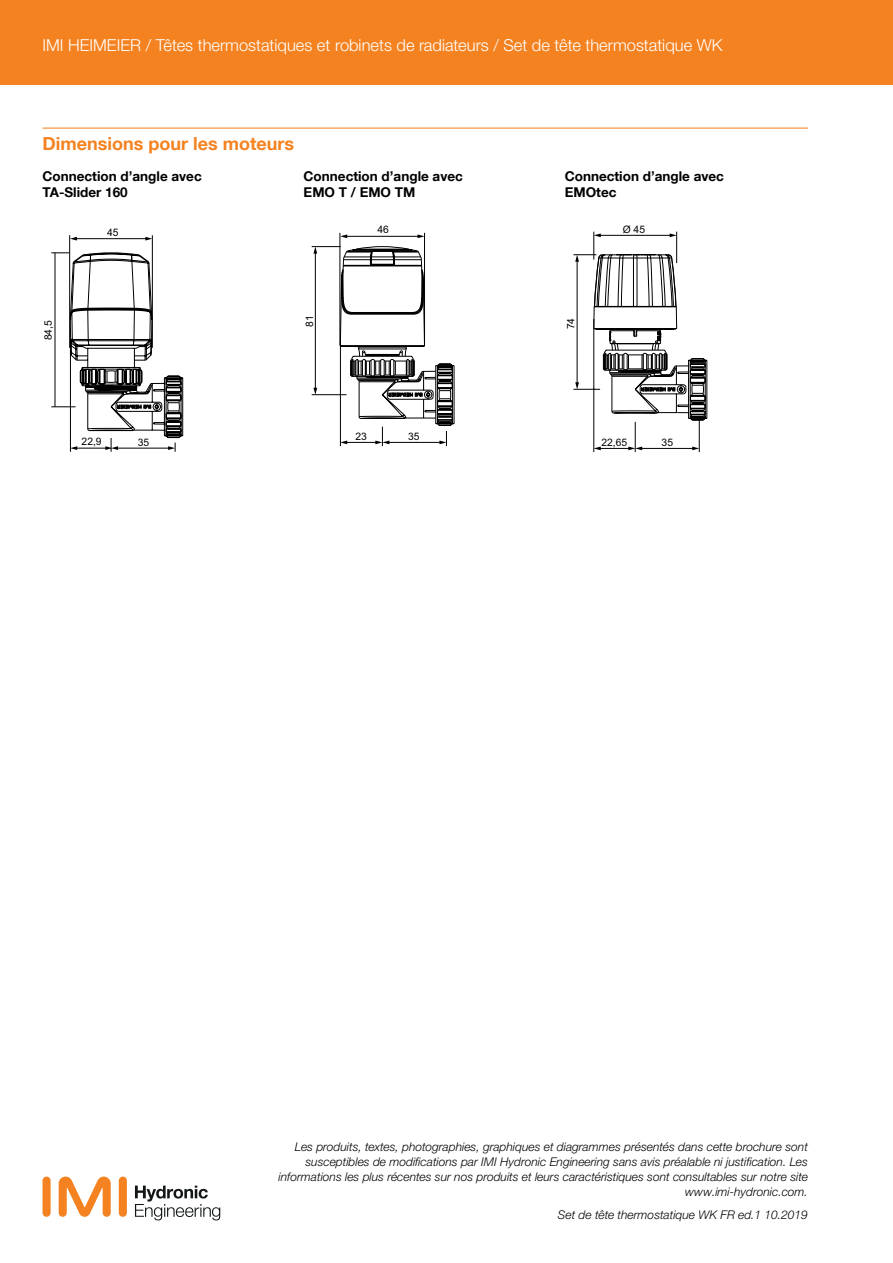
<style>
.page{position:relative;width:893px;height:1263px;background:#fff}
.page>*{position:absolute;margin:0;border:0;box-sizing:border-box;transform-origin:0 0}
.t1{font:700 18px "Helvetica Neue LT Com";color:#f58220}
.t2{font:300 16.5px "Helvetica Neue LTW1 G";color:#fff}
.t3{font:700 13.5px/16.5px "Helvetica Neue LT Com";color:#000}
.t4{font:italic 300 12px/15px "Helvetica Neue LTW1 G";color:#000;text-align:right}
.t5{font:10.35px "Arial";color:#000}
</style>
<div class="page">
<div style="left:119px;top:1176px;width:8px;height:41px;background:#f58220;border-radius:4px"></div>
<div style="left:43px;top:1176px;width:8px;height:41px;background:#f58220;border-radius:4px"></div>
<svg style="left:59px;top:1176px;width:52px;height:41px"></svg>
<svg style="left:135px;top:1185px;width:85px;height:35px"></svg>
<div style="left:0;top:0;width:893px;height:85px;background:#f58220"></div>
<hr style="left:43px;top:128px;width:765px;height:1px;background:#f58220">
<svg style="left:51px;top:235px;width:133px;height:217px"></svg>
<svg style="left:311px;top:232px;width:144px;height:215px"></svg>
<hr style="left:340px;top:343px;width:1px;height:103px;background:#000">
<svg style="left:573px;top:231px;width:135px;height:222px"></svg>
<h2 class="t2" style="left:43px;top:35px;width:681px">IMI HEIMEIER / Têtes thermostatiques et robinets de radiateurs / Set de tête thermostatique WK</h2>
<h1 class="t1" style="left:43px;top:132px;width:253px">Dimensions pour les moteurs</h1>
<p class="t3" style="left:43px;top:167px;width:161px">Connection d’angle avec<br>TA-Slider 160</p>
<p class="t3" style="left:304px;top:167px;width:161px">Connection d’angle avec<br>EMO T / EMO TM</p>
<p class="t3" style="left:565px;top:167px;width:161px">Connection d’angle avec<br>EMOtec</p>
<p class="t5" style="left:41px;top:340px;width:22px;rotate:-90deg">84,5</p>
<p class="t5" style="left:107px;top:225px;width:13px">45</p>
<p class="t5" style="left:82px;top:434px;width:22px">22,9</p>
<p class="t5" style="left:138px;top:435px;width:13px">35</p>
<p class="t5" style="left:377px;top:223px;width:13px">46</p>
<p class="t5" style="left:303px;top:327px;width:13px;rotate:-90deg">81</p>
<p class="t5" style="left:564px;top:329px;width:13px;rotate:-90deg">74</p>
<p class="t5" style="left:623px;top:222px;width:24px">Ø 45</p>
<p class="t5" style="left:355px;top:429px;width:13px">23</p>
<p class="t5" style="left:408px;top:429px;width:13px">35</p>
<p class="t5" style="left:601px;top:435px;width:27px">22,65</p>
<p class="t5" style="left:662px;top:435px;width:13px">35</p>
<p class="t4" style="left:279px;top:1139px;width:531px">Les produits, textes, photographies, graphiques et diagrammes présentés dans cette brochure sont susceptibles de modifications par IMI Hydronic Engineering sans avis préalable ni justification. Les informations les plus récentes sur nos produits et leurs caractéristiques sont consultables sur notre site www.imi-hydronic.com.</p>
<p class="t4" style="left:558px;top:1207px;width:251px">Set de tête thermostatique WK FR ed.1 10.2019</p>
</div>
